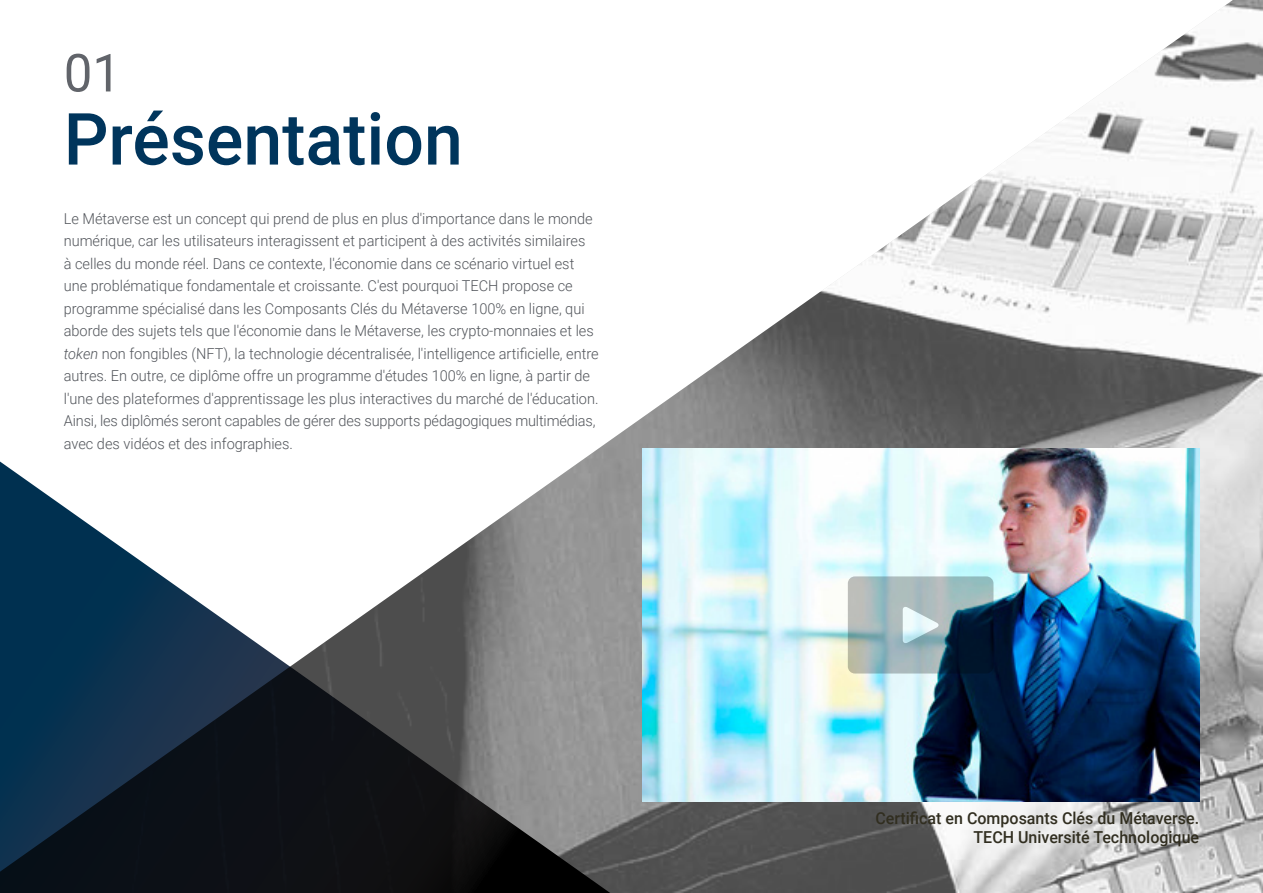
<style>
.page{position:relative;width:1263px;height:893px;background:#fff}
.page>*{position:absolute;margin:0;border:0;box-sizing:border-box;transform-origin:0 0}
.t1{font:500 72px "Roboto";color:#00355c}
.t2{font:52.5px "Roboto";color:#61646a}
.t3{font:500 16.5px/19.5px "Roboto";color:#312e20;text-align:right}
.t4{font:300 15px/22.5px "Roboto";color:#52555b}
.s1{font-style:italic}
</style>
<div class="page">
<img style="left:602px;top:0;width:661px;height:893px">
<img style="left:642px;top:448px;width:557px;height:353px">
<svg style="left:848px;top:576px;width:145px;height:97px"></svg>
<svg style="left:0;top:446px;width:640px;height:447px"></svg>
<h2 class="t2" style="left:64px;top:36px;width:59px">01</h2>
<h1 class="t1" style="left:64px;top:89px;width:401px">Présentation</h1>
<p class="t4" style="left:64px;top:207px;width:536px">Le Métaverse est un concept qui prend de plus en plus d'importance dans le monde numérique, car les utilisateurs interagissent et participent à des activités similaires<br>à celles du monde réel. Dans ce contexte, l'économie dans ce scénario virtuel est une problématique fondamentale et croissante. C'est pourquoi TECH propose ce programme spécialisé dans les Composants Clés du Métaverse 100% en ligne, qui aborde des sujets tels que l'économie dans le Métaverse, les crypto-monnaies et les <span class="s1">token</span> non fongibles (NFT), la technologie décentralisée, l'intelligence artificielle, entre autres. En outre, ce diplôme offre un programme d'études 100% en ligne, à partir de l'une des plateformes d'apprentissage les plus interactives du marché de l'éducation.<br>Ainsi, les diplômés seront capables de gérer des supports pédagogiques multimédias, avec des vidéos et des infographies.</p>
<p class="t3" style="left:875px;top:807px;width:325px">Certificat en Composants Clés du Métaverse.<br>TECH Université Technologique</p>
</div>
